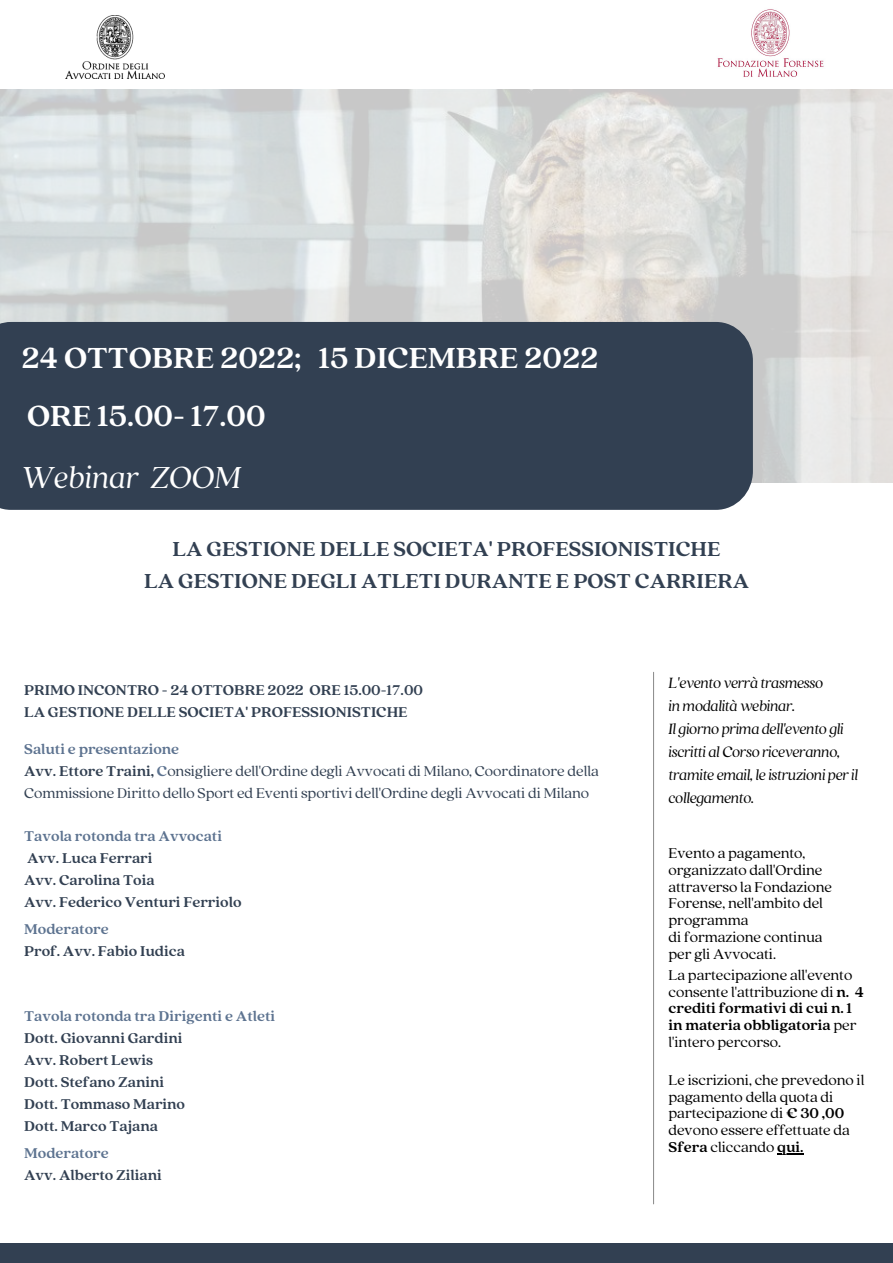
<style>
.page{position:relative;width:893px;height:1263px;background:#fff}
.page>*{position:absolute;margin:0;border:0;box-sizing:border-box;transform-origin:0 0}
.t1{font:italic 33.75px "Quincy CF";color:#fff}
.t2{font:700 32.25px/58.5px "Quincy CF";color:#fff}
.t3{font:700 22.5px/31.5px "Quincy CF";color:#324052;text-align:center}
.t4{font:italic 16.5px/23.1px "Quincy CF";letter-spacing:-.015em;color:#000}
.t5{font:15.75px/16.8px "Quincy CF";color:#000}
.t6{font:700 15.75px/21.9px "Quincy CF";color:#324052}
.t7{font:15.75px/21.9px "Quincy CF";color:#324052}
.t8{font:700 15.75px "Quincy CF";color:#5d7390}
.s1{font-weight:700;color:#5d7390}
.s2{font-weight:700}
</style>
<div class="page">
<img style="left:717px;top:9px;width:107px;height:68px">
<img style="left:0;top:89px;width:893px;height:393px">
<img style="left:65px;top:15px;width:99px;height:64px">
<div style="left:0;top:322px;width:753px;height:188px;background:#324052"></div>
<hr style="left:653px;top:672px;width:1px;height:532px;background:#888">
<div style="left:0;top:1243px;width:893px;height:20px;background:#324052"></div>
<svg style="left:777px;top:1153px;width:26px;height:1px"></svg>
<h2 class="t2" style="left:21px;top:327px;width:578px">24 OTTOBRE 2022; 15 DICEMBRE 2022<br>ORE 15.00- 17.00</h2>
<h1 class="t1" style="left:21px;top:455px;width:221px">Webinar ZOOM</h1>
<h3 class="t3" style="left:144px;top:532px;width:606px">LA GESTIONE DELLE SOCIETA' PROFESSIONISTICHE<br>LA GESTIONE DEGLI ATLETI DURANTE E POST CARRIERA</h3>
<p class="t6" style="left:24px;top:679px;width:400px">PRIMO INCONTRO - 24 OTTOBRE 2022 ORE 15.00-17.00<br>LA GESTIONE DELLE SOCIETA' PROFESSIONISTICHE</p>
<p class="t7" style="left:24px;top:737px;width:576px"><span class="s1">Saluti e presentazione<br></span><span class="s2">Avv. Ettore Traini,</span> <span class="s1">C</span>onsigliere dell'Ordine degli Avvocati di Milano, Coordinatore della<br>Commissione Diritto dello Sport ed Eventi sportivi dell'Ordine degli Avvocati di Milano</p>
<p class="t8" style="left:24px;top:826px;width:199px">Tavola rotonda tra Avvocati</p>
<p class="t6" style="left:24px;top:846px;width:219px">Avv. Luca Ferrari<br>Avv. Carolina Toia<br>Avv. Federico Venturi Ferriolo</p>
<p class="t8" style="left:24px;top:919px;width:86px">Moderatore</p>
<p class="t6" style="left:24px;top:939px;width:162px">Prof. Avv. Fabio Iudica</p>
<p class="t8" style="left:24px;top:1006px;width:252px">Tavola rotonda tra Dirigenti e Atleti</p>
<p class="t6" style="left:24px;top:1026px;width:162px">Dott. Giovanni Gardini<br>Avv. Robert Lewis<br>Dott. Stefano Zanini<br>Dott. Tommaso Marino<br>Dott. Marco Tajana</p>
<p class="t8" style="left:24px;top:1142px;width:86px">Moderatore</p>
<p class="t6" style="left:24px;top:1163px;width:139px">Avv. Alberto Ziliani</p>
<p class="t4" style="left:668px;top:670px;width:191px">L'evento verrà trasmesso<br>in modalità webinar.<br>Il giorno prima dell'evento gli iscritti al Corso riceveranno, tramite email, le istruzioni per il collegamento.</p>
<p class="t5" style="left:668px;top:844px;width:165px">Evento a pagamento, organizzato dall'Ordine attraverso la Fondazione<br>Forense, nell'ambito del programma<br>di formazione continua per gli Avvocati.</p>
<p class="t5" style="left:668px;top:965px;width:197px">La partecipazione all'evento consente l'attribuzione di <span class="s2">n. 4 crediti formativi di cui n. 1 in materia obbligatoria</span> per l'intero percorso.</p>
<p class="t5" style="left:668px;top:1070px;width:197px">Le iscrizioni, che prevedono il pagamento della quota di partecipazione di <span class="s2">€ 30 ,00 </span>devono essere effettuate da<br><span class="s2">Sfera</span> cliccando <span class="s2">qui.</span></p>
</div>
